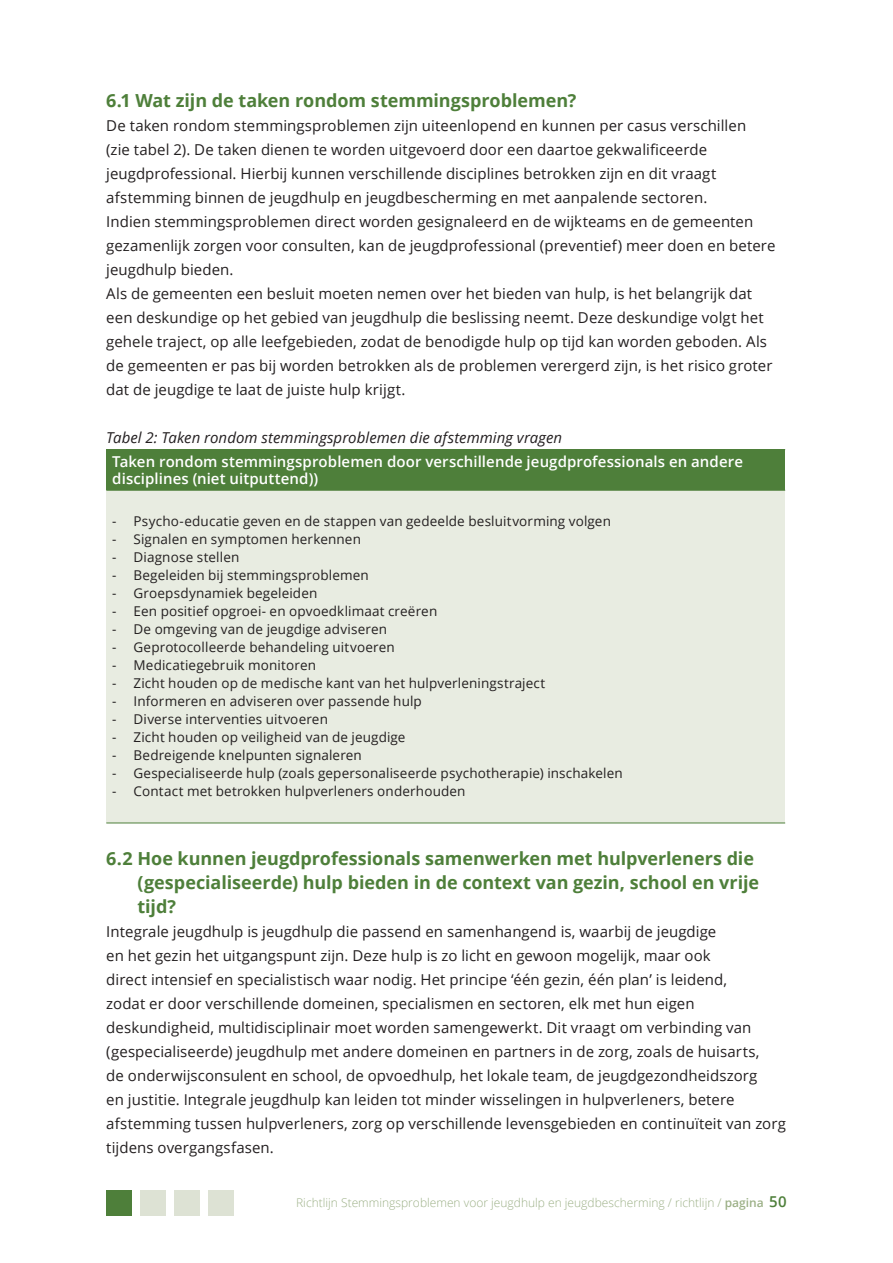
<style>
.page{position:relative;width:893px;height:1263px;background:#fff}
.page>*{position:absolute;margin:0;border:0;box-sizing:border-box;transform-origin:0 0}
.Kop_1_1{font:700 18px/24px "Open Sans";letter-spacing:-.005em;color:#4e7f3a}
.hoofdstukpagina_tite{font:700 18px "Open Sans";letter-spacing:-.005em;color:#4e7f3a}
.tekst_plat{font:15px/24px "Open Sans";letter-spacing:.005em;color:#231f20}
.Kolomkop_vet_wit{font:600 15px/17.1px "Open Sans";letter-spacing:.005em;color:#fff}
.Sub_sub_kopje__Figuu{font:italic 15px "Open Sans";letter-spacing:.005em;color:#231f20}
.Kolommen_platte_teks{font:13.5px "Open Sans";letter-spacing:.01em;color:#231f20}
.t1{font:300 12px "Open Sans";color:#9db188}
.s1{font-weight:600}
.s2{font-weight:600;font-size:15px;color:#4e7f3a}
</style>
<div class="page">
<div style="left:106px;top:1191px;width:26px;height:25px;background:#4e7f3a"></div>
<div style="left:140px;top:1191px;width:26px;height:25px;background:#dde2d4"></div>
<div style="left:174px;top:1191px;width:26px;height:25px;background:#dde2d4"></div>
<div style="left:208px;top:1191px;width:26px;height:25px;background:#dde2d4"></div>
<div style="left:106px;top:450px;width:679px;height:40px;background:#4e7f3a"></div>
<div style="left:106px;top:490px;width:679px;height:333px;background:#e8ece1"></div>
<hr style="left:106px;top:449px;width:679px;height:1px;background:#4e7f3a">
<hr style="left:106px;top:490px;width:679px;height:1px;background:#4e7f3a">
<hr style="left:106px;top:823px;width:679px;height:1px;background:#4e7f3a">
<p class="hoofdstukpagina_tite" style="left:106px;top:88px;width:472px">6.1 Wat zijn de taken rondom stemmingsproblemen?</p>
<p class="tekst_plat" style="left:106px;top:113px;width:671px">De taken rondom stemmingsproblemen zijn uiteenlopend en kunnen per casus verschillen<br>(zie tabel 2). De taken dienen te worden uitgevoerd door een daartoe gekwalificeerde jeugdprofessional. Hierbij kunnen verschillende disciplines betrokken zijn en dit vraagt afstemming binnen de jeugdhulp en jeugdbescherming en met aanpalende sectoren.<br>Indien stemmingsproblemen direct worden gesignaleerd en de wijkteams en de gemeenten gezamenlijk zorgen voor consulten, kan de jeugdprofessional (preventief) meer doen en betere jeugdhulp bieden.</p>
<p class="tekst_plat" style="left:106px;top:281px;width:668px">Als de gemeenten een besluit moeten nemen over het bieden van hulp, is het belangrijk dat een deskundige op het gebied van jeugdhulp die beslissing neemt. Deze deskundige volgt het gehele traject, op alle leefgebieden, zodat de benodigde hulp op tijd kan worden geboden. Als de gemeenten er pas bij worden betrokken als de problemen verergerd zijn, is het risico groter dat de jeugdige te laat de juiste hulp krijgt.</p>
<p class="Sub_sub_kopje__Figuu" style="left:106px;top:428px;width:457px">Tabel 2: Taken rondom stemmingsproblemen die afstemming vragen</p>
<p class="Kolomkop_vet_wit" style="left:112px;top:453px;width:632px">Taken rondom stemmingsproblemen door verschillende jeugdprofessionals en andere disciplines (niet uitputtend))</p>
<p class="Kolommen_platte_teks" style="left:112px;top:512px;width:500px">- Psycho-educatie geven en de stappen van gedeelde besluitvorming volgen</p>
<p class="Kolommen_platte_teks" style="left:112px;top:530px;width:250px">- Signalen en symptomen herkennen</p>
<p class="Kolommen_platte_teks" style="left:112px;top:548px;width:129px">- Diagnose stellen</p>
<p class="Kolommen_platte_teks" style="left:112px;top:566px;width:258px">- Begeleiden bij stemmingsproblemen</p>
<p class="Kolommen_platte_teks" style="left:112px;top:584px;width:207px">- Groepsdynamiek begeleiden</p>
<p class="Kolommen_platte_teks" style="left:112px;top:602px;width:326px">- Een positief opgroei- en opvoedklimaat creëren</p>
<p class="Kolommen_platte_teks" style="left:112px;top:620px;width:276px">- De omgeving van de jeugdige adviseren</p>
<p class="Kolommen_platte_teks" style="left:112px;top:638px;width:284px">- Geprotocolleerde behandeling uitvoeren</p>
<p class="Kolommen_platte_teks" style="left:112px;top:656px;width:205px">- Medicatiegebruik monitoren</p>
<p class="Kolommen_platte_teks" style="left:112px;top:674px;width:435px">- Zicht houden op de medische kant van het hulpverleningstraject</p>
<p class="Kolommen_platte_teks" style="left:112px;top:692px;width:311px">- Informeren en adviseren over passende hulp</p>
<p class="Kolommen_platte_teks" style="left:112px;top:710px;width:217px">- Diverse interventies uitvoeren</p>
<p class="Kolommen_platte_teks" style="left:112px;top:728px;width:295px">- Zicht houden op veiligheid van de jeugdige</p>
<p class="Kolommen_platte_teks" style="left:112px;top:746px;width:251px">- Bedreigende knelpunten signaleren</p>
<p class="Kolommen_platte_teks" style="left:112px;top:764px;width:512px">- Gespecialiseerde hulp (zoals gepersonaliseerde psychotherapie) inschakelen</p>
<p class="Kolommen_platte_teks" style="left:112px;top:782px;width:355px">- Contact met betrokken hulpverleners onderhouden</p>
<p class="Kop_1_1" style="left:137px;top:846px;width:623px;text-indent:-31px">6.2 Hoe kunnen jeugdprofessionals samenwerken met hulpverleners die (gespecialiseerde) hulp bieden in de context van gezin, school en vrije tijd?</p>
<p class="tekst_plat" style="left:106px;top:919px;width:681px">Integrale jeugdhulp is jeugdhulp die passend en samenhangend is, waarbij de jeugdige<br>en het gezin het uitgangspunt zijn. Deze hulp is zo licht en gewoon mogelijk, maar ook<br>direct intensief en specialistisch waar nodig. Het principe ‘één gezin, één plan’ is leidend,<br>zodat er door verschillende domeinen, specialismen en sectoren, elk met hun eigen deskundigheid, multidisciplinair moet worden samengewerkt. Dit vraagt om verbinding van (gespecialiseerde) jeugdhulp met andere domeinen en partners in de zorg, zoals de huisarts,<br>de onderwijsconsulent en school, de opvoedhulp, het lokale team, de jeugdgezondheidszorg<br>en justitie. Integrale jeugdhulp kan leiden tot minder wisselingen in hulpverleners, betere afstemming tussen hulpverleners, zorg op verschillende levensgebieden en continuïteit van zorg tijdens overgangsfasen.</p>
<p class="t1" style="left:296px;top:1194px;width:492px">Richtlijn Stemmingsproblemen voor jeugdhulp en jeugdbescherming / richtlijn / <span class="s1">pagina</span> <span class="s2">50</span></p>
</div>
